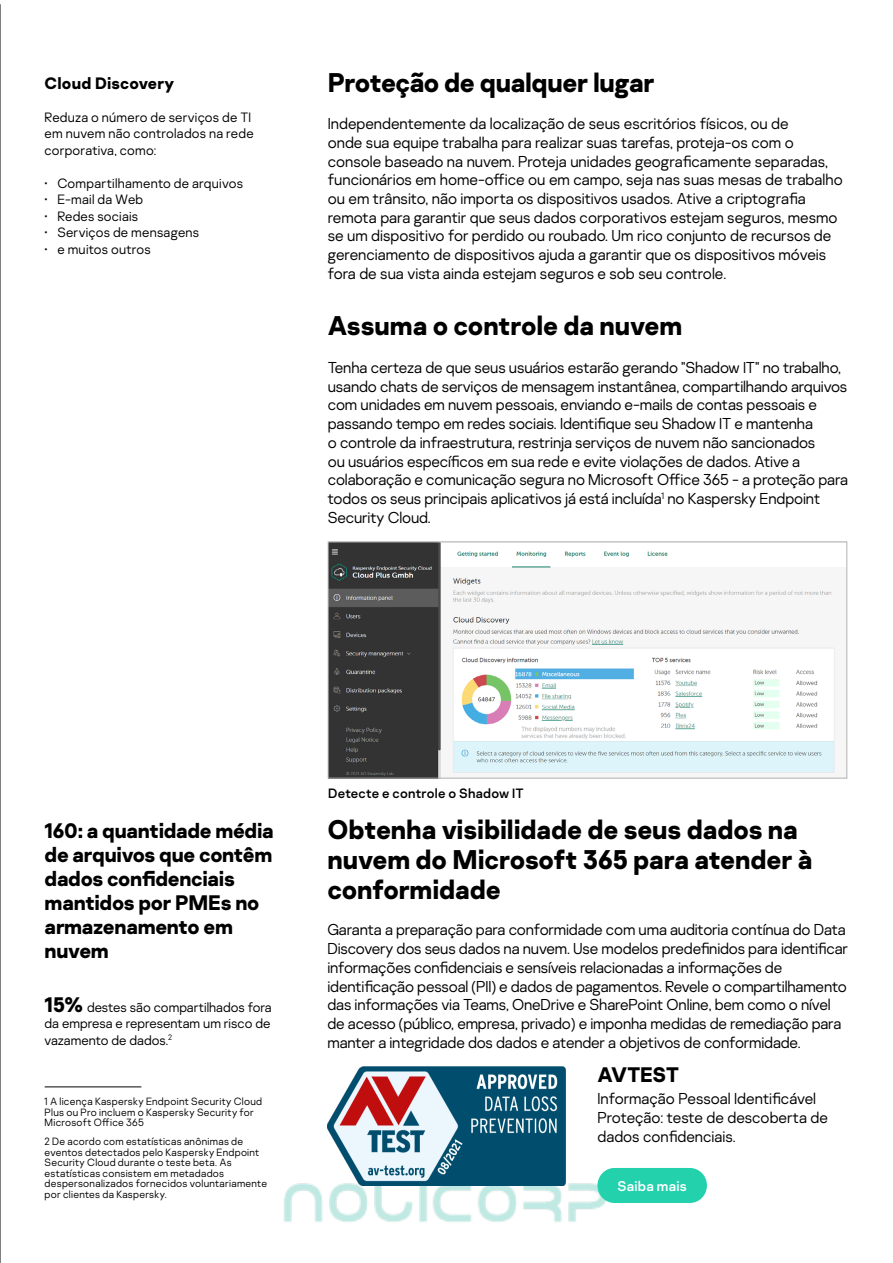
<style>
.page{position:relative;width:893px;height:1263px;background:#fff}
.page>*{position:absolute;margin:0;border:0;box-sizing:border-box;transform-origin:0 0}
.t1{font:700 27px/30px "Kaspersky Sans";letter-spacing:-.005em;color:#000}
.t2{font:700 21px/24px "Kaspersky Sans";letter-spacing:-.015em;color:#000}
.t3{font:700 16.5px "Kaspersky Sans";letter-spacing:.01em;color:#000}
.t4{font:300 15.75px/18.8px "Kaspersky Sans";letter-spacing:-.01em;color:#000}
.t5{font:14.1px "Kaspersky Sans";letter-spacing:.02em;color:#fff}
.t6{font:300 13.5px/16.5px "Kaspersky Sans";letter-spacing:.015em;color:#000}
.t7{font:13.5px "Kaspersky Sans";letter-spacing:.015em;color:#000}
.t8{font:300 10.5px/10.5px "Kaspersky Sans";letter-spacing:.025em;color:#000}
.s1{font-weight:700;font-size:21px}
</style>
<div class="page">
<img style="left:284px;top:1165px;width:326px;height:57px">
<hr style="left:0;top:4px;width:1px;height:1259px;background:#000">
<img style="left:330px;top:544px;width:505px;height:232px">
<div style="left:328px;top:542px;width:519px;height:236px;border:1px solid #b3b2b2"></div>
<img style="left:327px;top:1067px;width:238px;height:118px">
<div style="left:597px;top:1168px;width:110px;height:35px;background:#24d1ad;border-radius:17px"></div>
<hr style="left:45px;top:1086px;width:96px;height:1px;background:#000">
<p class="t3" style="left:45px;top:72px;width:131px">Cloud Discovery</p>
<p class="t6" style="left:45px;top:109px;width:211px">Reduza o número de serviços de TI em nuvem não controlados na rede corporativa, como:</p>
<p class="t6" style="left:45px;top:175px;width:200px">• Compartilhamento de arquivos</p>
<p class="t6" style="left:45px;top:191px;width:100px">• E-mail da Web</p>
<p class="t6" style="left:45px;top:208px;width:95px">• Redes sociais</p>
<p class="t6" style="left:45px;top:224px;width:156px">• Serviços de mensagens</p>
<p class="t6" style="left:45px;top:241px;width:108px">• e muitos outros</p>
<h1 class="t1" style="left:328px;top:68px;width:328px">Proteção de qualquer lugar</h1>
<p class="t4" style="left:328px;top:114px;width:516px">Independentemente da localização de seus escritórios físicos, ou de<br>onde sua equipe trabalha para realizar suas tarefas, proteja-os com o console baseado na nuvem. Proteja unidades geograficamente separadas, funcionários em home-office ou em campo, seja nas suas mesas de trabalho ou em trânsito, não importa os dispositivos usados. Ative a criptografia remota para garantir que seus dados corporativos estejam seguros, mesmo se um dispositivo for perdido ou roubado. Um rico conjunto de recursos de gerenciamento de dispositivos ajuda a garantir que os dispositivos móveis fora de sua vista ainda estejam seguros e sob seu controle.</p>
<h1 class="t1" style="left:328px;top:310px;width:356px">Assuma o controle da nuvem</h1>
<p class="t4" style="left:328px;top:358px;width:522px">Tenha certeza de que seus usuários estarão gerando "Shadow IT" no trabalho, usando chats de serviços de mensagem instantânea, compartilhando arquivos com unidades em nuvem pessoais, enviando e-mails de contas pessoais e passando tempo em redes sociais. Identifique seu Shadow IT e mantenha<br>o controle da infraestrutura, restrinja serviços de nuvem não sancionados<br>ou usuários específicos em sua rede e evite violações de dados. Ative a colaboração e comunicação segura no Microsoft Office 365 - a proteção para todos os seus principais aplicativos já está incluída<sup>1</sup> no Kaspersky Endpoint Security Cloud.</p>
<h2 class="t2" style="left:45px;top:819px;width:230px">160: a quantidade média de arquivos que contêm dados confidenciais mantidos por PMEs no armazenamento em nuvem</h2>
<p class="t6" style="left:45px;top:999px;width:229px;text-align:justify"><span class="s1">15%</span> destes são compartilhados fora da empresa e representam um risco de vazamento de dados.<sup>2</sup></p>
<p class="t8" style="left:45px;top:1096px;width:219px">1 A licença Kaspersky Endpoint Security Cloud<br>Plus ou Pro incluem o Kaspersky Security for<br>Microsoft Office 365</p>
<p class="t8" style="left:45px;top:1136px;width:224px">2 De acordo com estatísticas anônimas de eventos detectados pelo Kaspersky Endpoint Security Cloud durante o teste beta. As estatísticas consistem em metadados despersonalizados fornecidos voluntariamente por clientes da Kaspersky.</p>
<p class="t7" style="left:328px;top:785px;width:197px">Detecte e controle o Shadow IT</p>
<h1 class="t1" style="left:327px;top:814px;width:486px">Obtenha visibilidade de seus dados na nuvem do Microsoft 365 para atender à conformidade</h1>
<p class="t4" style="left:327px;top:920px;width:522px">Garanta a preparação para conformidade com uma auditoria contínua do Data Discovery dos seus dados na nuvem. Use modelos predefinidos para identificar informações confidenciais e sensíveis relacionadas a informações de identificação pessoal (PII) e dados de pagamentos. Revele o compartilhamento das informações via Teams, OneDrive e SharePoint Online, bem como o nível de acesso (público, empresa, privado) e imponha medidas de remediação para manter a integridade dos dados e atender a objetivos de conformidade.</p>
<h2 class="t2" style="left:597px;top:1062px;width:83px">AVTEST</h2>
<p class="t4" style="left:597px;top:1089px;width:232px">Informação Pessoal Identificável<br>Proteção: teste de descoberta de dados confidenciais.</p>
<p class="t5" style="left:617px;top:1177px;width:71px">Saiba mais</p>
</div>
